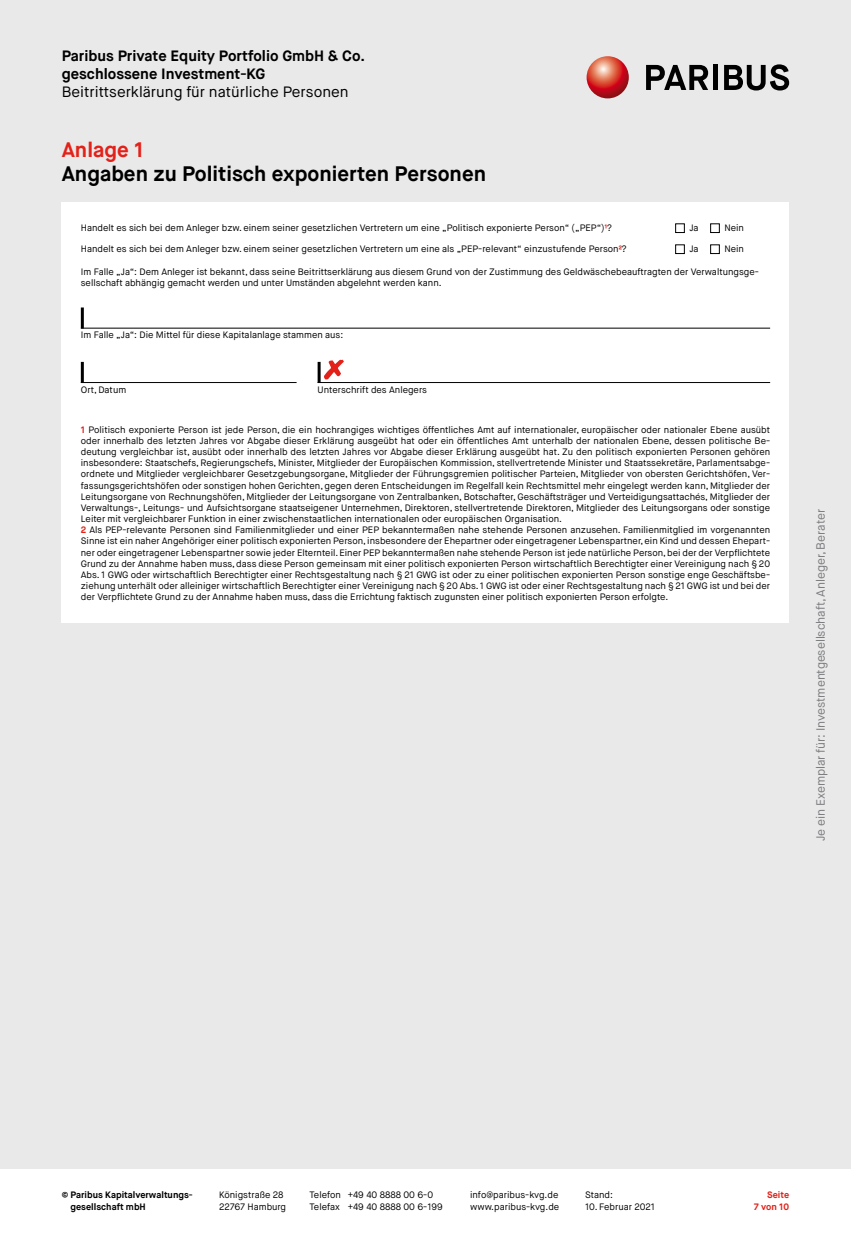
<style>
.page{position:relative;width:851px;height:1234px;background:#fff}
.page>*{position:absolute;margin:0;border:0;box-sizing:border-box;transform-origin:0 0}
.t1{font:700 21px "Maison Neue";color:#000}
.t2{font:700 21px "Maison Neue";color:#e32119}
.t3{font:700 15px/18px "Maison Neue";color:#000}
.t4{font:15px "Maison Neue";color:#000}
.t5{font:12px "Maison Neue";letter-spacing:-.005em;color:#7b7c7e}
.t6{font:9.3px/11.1px "Maison Neue";color:#000}
.t7{font:700 9.3px/11.1px "Maison Neue";color:#000}
.t8{font:700 9.3px/11.1px "Maison Neue";color:#e32119;text-align:right}
.s1{font-weight:700;color:#e32119}
</style>
<div class="page">
<div style="left:0;top:0;width:850px;height:1168px;background:#e9e9ea"></div>
<svg style="left:586px;top:56px;width:42px;height:42px"></svg>
<svg style="left:646px;top:65px;width:62px;height:25px"></svg>
<hr style="left:713px;top:65px;width:4px;height:25px;background:#000">
<svg style="left:724px;top:64px;width:65px;height:26px"></svg>
<div style="left:62px;top:202px;width:727px;height:420px;background:#fff"></div>
<div style="left:675px;top:244px;width:9px;height:10px;border:1px solid #000"></div>
<div style="left:710px;top:244px;width:9px;height:10px;border:1px solid #000"></div>
<hr style="left:81px;top:362px;width:3px;height:21px;background:#000">
<hr style="left:81px;top:382px;width:215px;height:1px;background:#000">
<hr style="left:317px;top:362px;width:3px;height:21px;background:#000">
<hr style="left:317px;top:382px;width:453px;height:1px;background:#000">
<hr style="left:81px;top:307px;width:3px;height:21px;background:#000">
<hr style="left:81px;top:328px;width:689px;height:1px;background:#000">
<svg style="left:324px;top:359px;width:20px;height:21px"></svg>
<div style="left:675px;top:223px;width:9px;height:10px;border:1px solid #000"></div>
<div style="left:710px;top:223px;width:9px;height:10px;border:1px solid #000"></div>
<h2 class="t3" style="left:62px;top:47px;width:305px">Paribus Private Equity Portfolio GmbH &amp; Co. geschlossene Investment-KG</h2>
<h2 class="t4" style="left:62px;top:83px;width:288px">Beitrittserklärung für natürliche Personen</h2>
<h1 class="t2" style="left:62px;top:137px;width:84px">Anlage 1</h1>
<h1 class="t1" style="left:62px;top:161px;width:426px">Angaben zu Politisch exponierten Personen</h1>
<p class="t6" style="left:81px;top:223px;width:532px">Handelt es sich bei dem Anleger bzw. einem seiner gesetzlichen Vertretern um eine „Politisch exponierte Person“ („PEP“)<span class="s1">1</span>?</p>
<p class="t6" style="left:689px;top:223px;width:11px">Ja</p>
<p class="t6" style="left:724px;top:223px;width:21px">Nein</p>
<p class="t6" style="left:81px;top:244px;width:547px">Handelt es sich bei dem Anleger bzw. einem seiner gesetzlichen Vertretern um eine als „PEP-relevant“ einzustufende Person<span class="s1">2</span>?</p>
<p class="t6" style="left:689px;top:244px;width:11px">Ja</p>
<p class="t6" style="left:724px;top:244px;width:21px">Nein</p>
<p class="t6" style="left:81px;top:266px;width:679px">Im Falle „Ja“: Dem Anleger ist bekannt, dass seine Beitrittserklärung aus diesem Grund von der Zustimmung des Geldwäschebeauftragten der Verwaltungsge&shy;sellschaft abhängig gemacht werden und unter Umständen abgelehnt werden kann.</p>
<p class="t6" style="left:81px;top:329px;width:264px">Im Falle „Ja“: Die Mittel für diese Kapitalanlage stammen aus:</p>
<p class="t6" style="left:81px;top:384px;width:47px">Ort, Datum</p>
<p class="t6" style="left:317px;top:384px;width:111px">Unterschrift des Anlegers</p>
<p class="t6" style="left:81px;top:424px;width:690px"><span class="s1">1</span> Politisch exponierte Person ist jede Person, die ein hochrangiges wichtiges öffentliches Amt auf internationaler, europäischer oder nationaler Ebene ausübt oder innerhalb des letzten Jahres vor Abgabe dieser Erklärung ausgeübt hat oder ein öffentliches Amt unterhalb der nationalen Ebene, dessen politische Be&shy;deutung vergleichbar ist, ausübt oder innerhalb des letzten Jahres vor Abgabe dieser Erklärung ausgeübt hat. Zu den politisch exponierten Personen gehören insbesondere: Staatschefs, Regierungschefs, Minister, Mitglieder der Europäischen Kommission, stellvertretende Minister und Staatssekretäre, Parlamentsabge&shy;ordnete und Mitglieder vergleichbarer Gesetzgebungsorgane, Mitglieder der Führungsgremien politischer Parteien, Mitglieder von obersten Gerichtshöfen, Ver&shy;fassungsgerichtshöfen oder sonstigen hohen Gerichten, gegen deren Entscheidungen im Regelfall kein Rechtsmittel mehr eingelegt werden kann, Mitglieder der Leitungsorgane von Rechnungshöfen, Mitglieder der Leitungsorgane von Zentralbanken, Botschafter, Geschäftsträger und Verteidigungsattachés, Mitglieder der Verwaltungs-, Leitungs- und Aufsichtsorgane staatseigener Unternehmen, Direktoren, stellvertretende Direktoren, Mitglieder des Leitungsorgans oder sonstige Leiter mit vergleichbarer Funktion in einer zwischenstaatlichen internationalen oder europäischen Organisation.<br><span class="s1">2</span> Als PEP-relevante Personen sind Familienmitglieder und einer PEP bekanntermaßen nahe stehende Personen anzusehen. Familienmitglied im vorgenannten Sinne ist ein naher Angehöriger einer politisch exponierten Person, insbesondere der Ehepartner oder eingetragener Lebenspartner, ein Kind und dessen Ehepart&shy;ner oder eingetragener Lebenspartner sowie jeder Elternteil. Einer PEP bekanntermaßen nahe stehende Person ist jede natürliche Person, bei der der Verpflichtete Grund zu der Annahme haben muss, dass diese Person gemeinsam mit einer politisch exponierten Person wirtschaftlich Berechtigter einer Vereinigung nach § 20<br>Abs. 1 GWG oder wirtschaftlich Berechtigter einer Rechtsgestaltung nach § 21 GWG ist oder zu einer politischen exponierten Person sonstige enge Geschäftsbe&shy;ziehung unterhält oder alleiniger wirtschaftlich Berechtigter einer Vereinigung nach § 20 Abs. 1 GWG ist oder einer Rechtsgestaltung nach § 21 GWG ist und bei der der Verpflichtete Grund zu der Annahme haben muss, dass die Errichtung faktisch zugunsten einer politisch exponierten Person erfolgte.</p>
<p class="t5" style="left:813px;top:841px;width:333px;rotate:-90deg">Je ein Exemplar für: Investmentgesellschaft, Anleger, Berater</p>
<p class="t7" style="left:70px;top:1189px;width:123px;text-indent:-9px">© Paribus Kapitalverwaltungs&shy;gesellschaft mbH</p>
<p class="t6" style="left:219px;top:1189px;width:68px">Königstraße 28<br>22767 Hamburg</p>
<p class="t6" style="left:309px;top:1189px;width:135px">Telefon +49 40 8888 00 6-0<br>Telefax +49 40 8888 00 6-199</p>
<p class="t6" style="left:470px;top:1189px;width:91px">info@paribus-kvg.de www.paribus-kvg.de</p>
<p class="t6" style="left:585px;top:1189px;width:29px">Stand:</p>
<p class="t6" style="left:585px;top:1200px;width:72px">10. Februar 2021</p>
<p class="t8" style="left:754px;top:1189px;width:37px">Seite<br>7 von 10</p>
</div>
